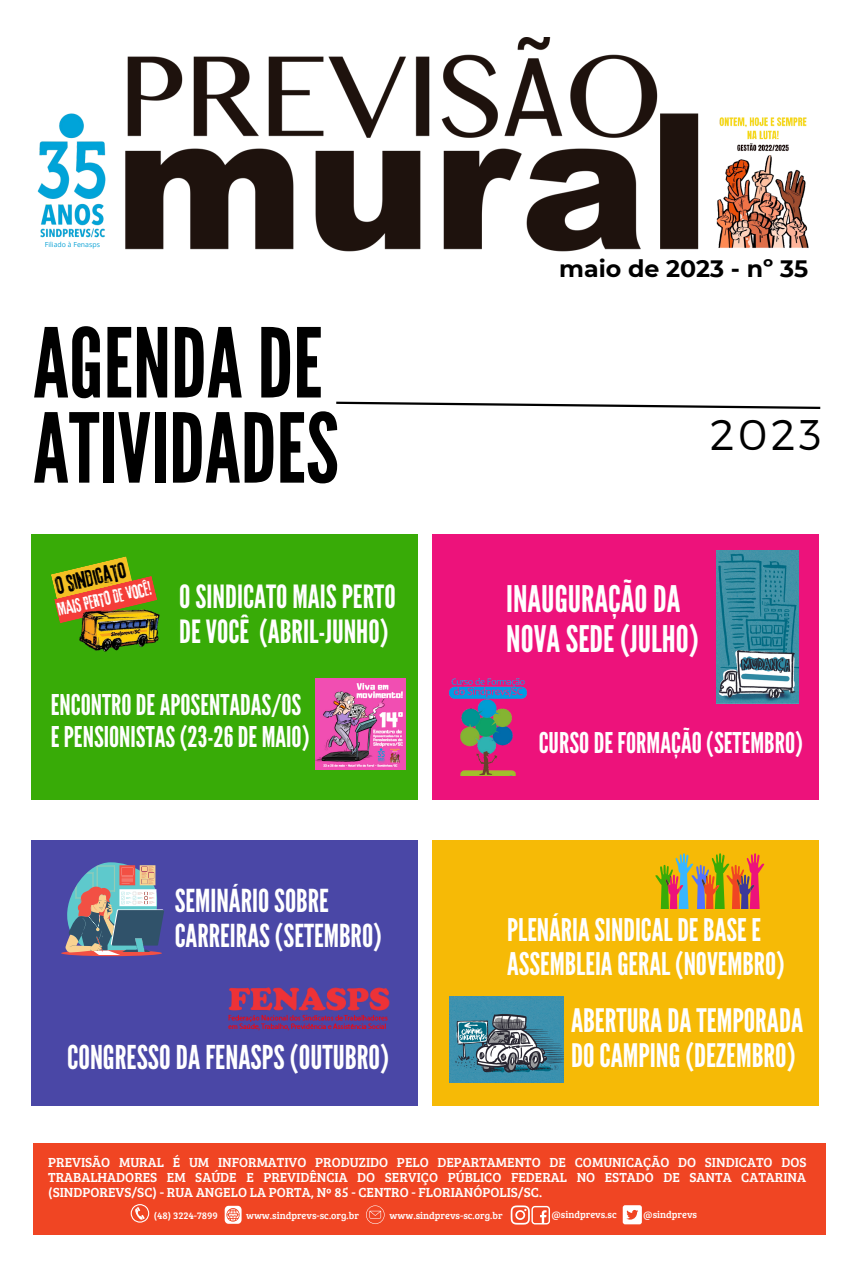
<style>
.page{position:relative;width:851px;height:1276px;background:#fff}
.page>*{position:absolute;margin:0;border:0;box-sizing:border-box;transform-origin:0 0}
.t1{font:96px "League Gothic";color:#000}
.t2{font:300 42.83px "Montserrat";color:#000}
.t3{font:36.6px/40.5px "League Gothic";color:#fff}
.t4{font:32.78px "League Gothic";color:#fff}
.t5{font:32.33px/35.8px "League Gothic";color:#fff}
.t6{font:31.95px/35.3px "League Gothic";color:#fff}
.t7{font:31.58px/35px "League Gothic";color:#fff}
.t8{font:31.2px/34.5px "League Gothic";color:#fff}
.t9{font:28.58px/31.6px "League Gothic";color:#fff}
.t10{font:700 23.7px "Montserrat";color:#000}
.t11{font:21.9px "Lava Pro Grunge";color:#000}
.t12{font:17.77px "Lava Pro Grunge";color:#fff}
.t13{font:13.58px/15px "Bree Serif";color:#fff;text-align:justify}
.t14{font:9.98px "Bree Serif";color:#fff}
.t15{font:6.98px "Open Sans";color:#0ea3d6}
</style>
<div class="page">
<div style="left:31px;top:534px;width:387px;height:266px;background:#38ab07"></div>
<svg style="left:51px;top:556px;width:106px;height:67px"></svg>
<img style="left:79px;top:607px;width:81px;height:45px">
<div style="left:432px;top:534px;width:387px;height:266px;background:#ed127b"></div>
<img style="left:716px;top:550px;width:82px;height:153px">
<img style="left:449px;top:678px;width:77px;height:98px">
<div style="left:31px;top:840px;width:387px;height:265px;background:#4a47a6"></div>
<img style="left:228px;top:987px;width:161px;height:44px">
<div style="left:432px;top:840px;width:387px;height:265px;background:#f6ba06"></div>
<svg style="left:655px;top:853px;width:109px;height:56px"></svg>
<svg style="left:61px;top:862px;width:103px;height:94px"></svg>
<img style="left:449px;top:997px;width:114px;height:85px">
<img style="left:41px;top:38px;width:651px;height:214px">
<img style="left:692px;top:113px;width:117px;height:137px">
<svg style="left:336px;top:401px;width:485px;height:8px"></svg>
<div style="left:33px;top:1143px;width:792px;height:91px;background:#f04523"></div>
<svg style="left:510px;top:1205px;width:40px;height:19px"></svg>
<svg style="left:622px;top:1205px;width:20px;height:19px"></svg>
<svg style="left:131px;top:1204px;width:18px;height:18px"></svg>
<svg style="left:225px;top:1206px;width:16px;height:18px"></svg>
<svg style="left:366px;top:1205px;width:18px;height:19px"></svg>
<img style="left:37px;top:111px;width:112px;height:126px">
<img style="left:315px;top:679px;width:91px;height:90px">
<p class="t15" style="left:45px;top:239px;width:57px">Filiado à Fenasps</p>
<p class="t1" style="left:33px;top:308px;width:291px">AGENDADE</p>
<p class="t1" style="left:33px;top:393px;width:307px">ATIVIDADES</p>
<p class="t11" style="left:53px;top:574px;width:73px;rotate:-13deg">O sindicato</p>
<p class="t12" style="left:56px;top:600px;width:97px;rotate:-13deg">MAIS PERTO DE VOCÊ!</p>
<p class="t6" style="left:179px;top:579px;width:218px">OSINDICATO MAISPERTO<br>DEVOCÊ (ABRIL-JUNHO)</p>
<p class="t9" style="left:51px;top:690px;width:260px">ENCONTRODEAPOSENTADAS/OS<br>EPENSIONISTAS(23-26DE MAIO)</p>
<p class="t7" style="left:175px;top:884px;width:209px">SEMINÁRIOSOBRE<br>CARREIRAS(SETEMBRO)</p>
<p class="t4" style="left:67px;top:1039px;width:323px">CONGRESSODAFENASPS(OUTUBRO)</p>
<p class="t10" style="left:559px;top:254px;width:250px">maio de 2023 - nº 35</p>
<p class="t2" style="left:709px;top:407px;width:113px">2023</p>
<p class="t3" style="left:506px;top:579px;width:194px">INAUGURAÇÃODA<br>NOVASEDE (JULHO)</p>
<p class="t9" style="left:538px;top:728px;width:266px">CURSODE FORMAÇÃO(SETEMBRO)</p>
<p class="t8" style="left:507px;top:913px;width:279px">PLENÁRIASINDICALDEBASE E<br>ASSEMBLEIAGERAL (NOVEMBRO)</p>
<p class="t5" style="left:571px;top:1003px;width:234px">ABERTURADATEMPORADA<br>DOCAMPING(DEZEMBRO)</p>
<p class="t13" style="left:48px;top:1154px;width:759px">PREVISÃO MURAL É UM INFORMATIVO PRODUZIDO PELO DEPARTAMENTO DE COMUNICAÇÃO DO SINDICATO DOS TRABALHADORES EM SAÚDE E PREVIDÊNCIA DO SERVIÇO PÚBLICO FEDERAL NO ESTADO DE SANTA CATARINA (SINDPOREVS/SC) - RUA ANGELO LA PORTA, Nº 85 - CENTRO - FLORIANÓPOLIS/SC.</p>
<p class="t14" style="left:154px;top:1208px;width:66px">(48) 3224-7899</p>
<p class="t14" style="left:246px;top:1208px;width:114px">www.sindprevs-sc.org.br</p>
<p class="t14" style="left:389px;top:1208px;width:114px">www.sindprevs-sc.org.br</p>
<p class="t14" style="left:551px;top:1207px;width:67px">@sindprevs.sc</p>
<p class="t14" style="left:643px;top:1207px;width:55px">@sindprevs</p>
</div>
